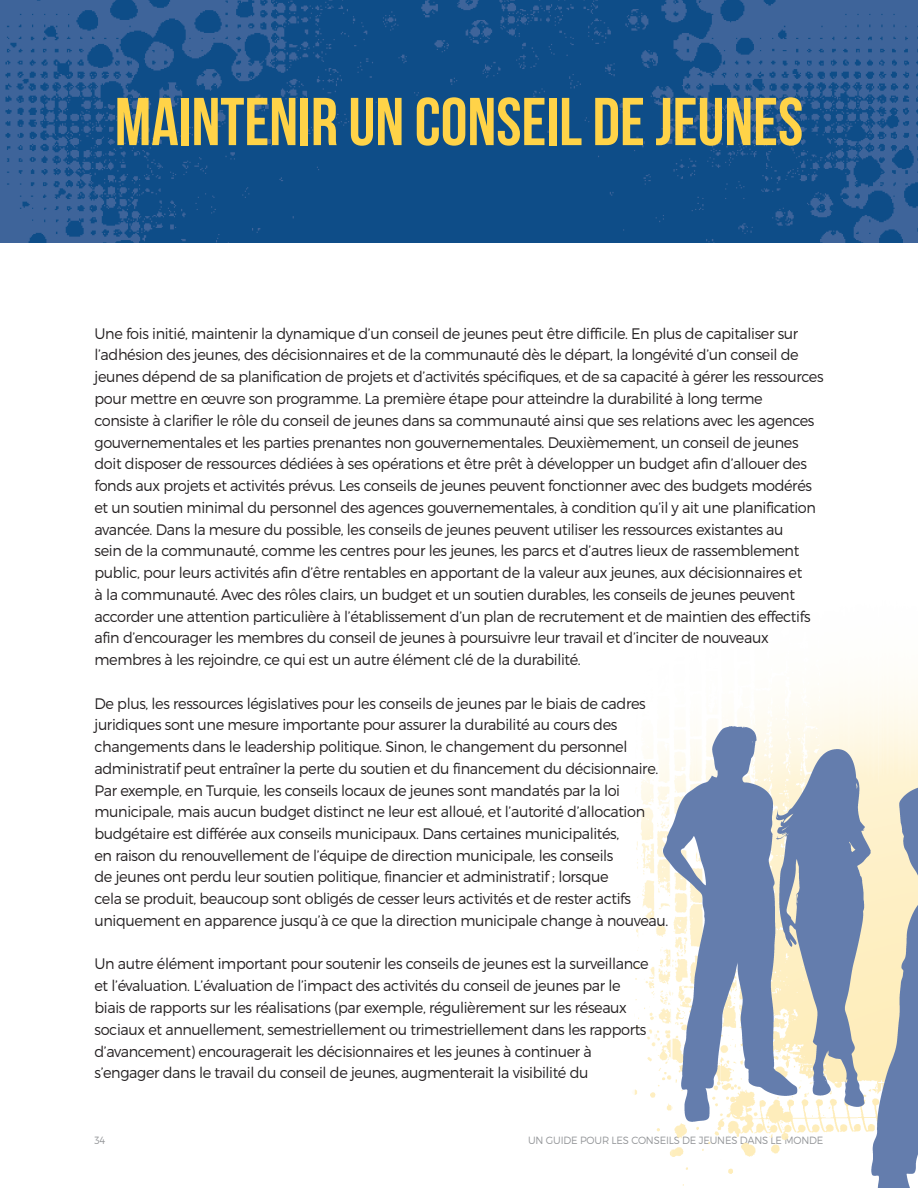
<style>
.page{position:relative;width:918px;height:1188px;background:#fff}
.page>*{position:absolute;margin:0;border:0;box-sizing:border-box;transform-origin:0 0}
.t1{font:700 67.5px "Bebas Neue";color:#ffd348}
.t2{font:300 15.15px/21.8px "Montserrat";letter-spacing:-.025em;color:#231f20;scale:.95 1}
.t3{font:300 10.5px "Montserrat";letter-spacing:-.015em;color:#939598;scale:.95 1}
</style>
<div class="page">
<img style="left:588px;top:686px;width:330px;height:446px">
<img style="left:0;top:0;width:918px;height:243px">
<img style="left:663px;top:716px;width:255px;height:472px">
<h1 class="t1" style="left:115px;top:85px;width:690px">MAINTENIR UN CONSEIL DE JEUNES</h1>
<p class="t2" style="left:94px;top:322px;width:769px">Une fois initié, maintenir la dynamique d’un conseil de jeunes peut être difficile. En plus de capitaliser sur l’adhésion des jeunes, des décisionnaires et de la communauté dès le départ, la longévité d’un conseil de jeunes dépend de sa planification de projets et d’activités spécifiques, et de sa capacité à gérer les ressources pour mettre en œuvre son programme. La première étape pour atteindre la durabilité à long terme<br>consiste à clarifier le rôle du conseil de jeunes dans sa communauté ainsi que ses relations avec les agences gouvernementales et les parties prenantes non gouvernementales. Deuxièmement, un conseil de jeunes doit disposer de ressources dédiées à ses opérations et être prêt à développer un budget afin d’allouer des fonds aux projets et activités prévus. Les conseils de jeunes peuvent fonctionner avec des budgets modérés et un soutien minimal du personnel des agences gouvernementales, à condition qu’il y ait une planification avancée. Dans la mesure du possible, les conseils de jeunes peuvent utiliser les ressources existantes au<br>sein de la communauté, comme les centres pour les jeunes, les parcs et d’autres lieux de rassemblement public, pour leurs activités afin d’être rentables en apportant de la valeur aux jeunes, aux décisionnaires et<br>à la communauté. Avec des rôles clairs, un budget et un soutien durables, les conseils de jeunes peuvent accorder une attention particulière à l’établissement d’un plan de recrutement et de maintien des effectifs afin d’encourager les membres du conseil de jeunes à poursuivre leur travail et d’inciter de nouveaux membres à les rejoindre, ce qui est un autre élément clé de la durabilité.</p>
<p class="t2" style="left:94px;top:692px;width:606px">De plus, les ressources législatives pour les conseils de jeunes par le biais de cadres juridiques sont une mesure importante pour assurer la durabilité au cours des changements dans le leadership politique. Sinon, le changement du personnel administratif peut entraîner la perte du soutien et du financement du décisionnaire.<br>Par exemple, en Turquie, les conseils locaux de jeunes sont mandatés par la loi municipale, mais aucun budget distinct ne leur est alloué, et l’autorité d’allocation budgétaire est différée aux conseils municipaux. Dans certaines municipalités,<br>en raison du renouvellement de l’équipe de direction municipale, les conseils<br>de jeunes ont perdu leur soutien politique, financier et administratif ; lorsque<br>cela se produit, beaucoup sont obligés de cesser leurs activités et de rester actifs uniquement en apparence jusqu’à ce que la direction municipale change à nouveau.</p>
<p class="t2" style="left:94px;top:953px;width:585px">Un autre élément important pour soutenir les conseils de jeunes est la surveillance et l’évaluation. L’évaluation de l’impact des activités du conseil de jeunes par le biais de rapports sur les réalisations (par exemple, régulièrement sur les réseaux sociaux et annuellement, semestriellement ou trimestriellement dans les rapports d’avancement) encouragerait les décisionnaires et les jeunes à continuer à s’engager dans le travail du conseil de jeunes, augmenterait la visibilité du</p>
<p class="t3" style="left:94px;top:1134px;width:13px">34</p>
<p class="t3" style="left:528px;top:1134px;width:312px">UN GUIDE POUR LES CONSEILS DE JEUNES DANS LE MONDE</p>
</div>
